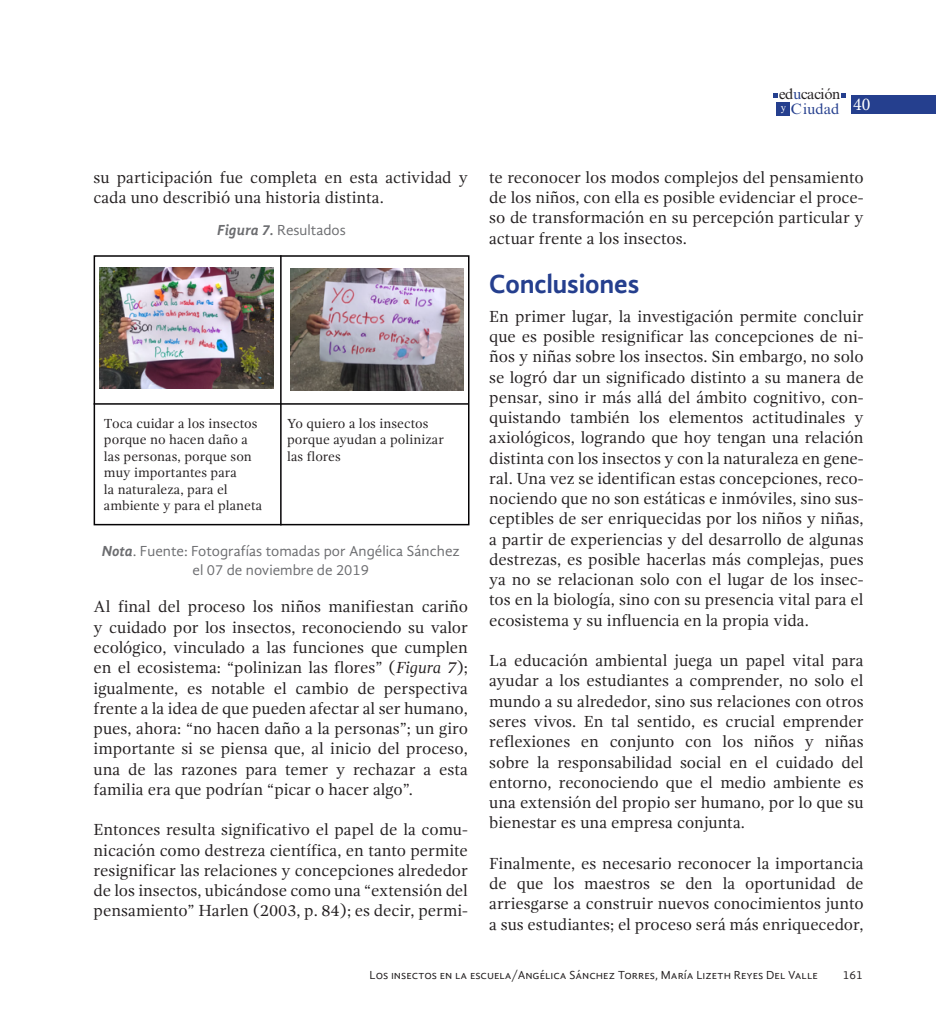
<style>
.page{position:relative;width:936px;height:1021px;background:#fff}
.page>*{position:absolute;margin:0;border:0;box-sizing:border-box;transform-origin:0 0}
.T2_-_USAR{font:700 27px "Gandhi Sans";letter-spacing:-.005em;color:#253f8e}
.t1{font:18px "Minion Pro";color:#fff}
.texto_PRINCIPAL{font:16.5px/20.2px "Gandhi Serif";color:#231f20;text-align:justify}
.figura{font:15px/18.8px "Gandhi Sans";color:#6c6d70;text-align:center}
.t2{font:15px/15px "Times New Roman MT Std";letter-spacing:-.025em;color:#231f20}
.texto_PRINCIPAL-2{font:13.5px/16.5px "Gandhi Serif";letter-spacing:.005em;color:#231f20}
.t3{font:12px "Gandhi Sans";color:#231f20}
.s1{color:#253f8e}
.s2{font-weight:700;font-style:italic}
.s3{font-style:italic}
</style>
<div class="page">
<div style="left:851px;top:96px;width:84px;height:18px;background:#253f8e"></div>
<div style="left:776px;top:102px;width:14px;height:13px;background:#253f8e"></div>
<svg style="left:773px;top:93px;width:4px;height:5px"></svg>
<svg style="left:841px;top:94px;width:4px;height:4px"></svg>
<div style="left:94px;top:255px;width:375px;height:270px;border:2px solid #050305"></div>
<hr style="left:280px;top:255px;width:1px;height:270px;background:#050305">
<hr style="left:94px;top:403px;width:374px;height:1px;background:#050305">
<img style="left:100px;top:267px;width:173px;height:122px">
<img style="left:290px;top:269px;width:173px;height:121px">
<p class="t2" style="left:779px;top:86px;width:63px">ed<span class="s1">u</span>cación <sup>y</sup> <span class="s1">Ciudad</span></p>
<p class="t1" style="left:853px;top:92px;width:19px">40</p>
<p class="texto_PRINCIPAL" style="left:94px;top:167px;width:376px">su participación fue completa en esta actividad y cada uno describió una historia distinta.</p>
<p class="figura" style="left:217px;top:220px;width:130px"><span class="s2">Figura 7.</span> Resultados</p>
<p class="texto_PRINCIPAL" style="left:489px;top:167px;width:376px">te reconocer los modos complejos del pensamiento de los niños, con ella es posible evidenciar el proce&shy;so de transformación en su percepción particular y actuar frente a los insectos.</p>
<p class="T2_-_USAR" style="left:489px;top:268px;width:152px">Conclusiones</p>
<p class="texto_PRINCIPAL" style="left:489px;top:306px;width:376px">En primer lugar, la investigación permite concluir que es posible resignificar las concepciones de ni&shy;ños y niñas sobre los insectos. Sin embargo, no solo se logró dar un significado distinto a su manera de pensar, sino ir más allá del ámbito cognitivo, con&shy;quistando también los elementos actitudinales y axiológicos, logrando que hoy tengan una relación distinta con los insectos y con la naturaleza en gene&shy;ral. Una vez se identifican estas concepciones, reco&shy;nociendo que no son estáticas e inmóviles, sino sus&shy;ceptibles de ser enriquecidas por los niños y niñas, a partir de experiencias y del desarrollo de algunas destrezas, es posible hacerlas más complejas, pues ya no se relacionan solo con el lugar de los insec&shy;tos en la biología, sino con su presencia vital para el ecosistema y su influencia en la propia vida.</p>
<p class="texto_PRINCIPAL" style="left:489px;top:650px;width:376px">La educación ambiental juega un papel vital para ayudar a los estudiantes a comprender, no solo el mundo a su alrededor, sino sus relaciones con otros seres vivos. En tal sentido, es crucial emprender reflexiones en conjunto con los niños y niñas sobre la responsabilidad social en el cuidado del entorno, reconociendo que el medio ambiente es una extensión del propio ser humano, por lo que su bienestar es una empresa conjunta.</p>
<p class="texto_PRINCIPAL" style="left:489px;top:853px;width:376px">Finalmente, es necesario reconocer la importancia de que los maestros se den la oportunidad de arriesgarse a construir nuevos conocimientos junto a sus estudiantes; el proceso será más enriquecedor,</p>
<p class="t3" style="left:369px;top:968px;width:450px">Los insectos en la escuela/Angélica Sánchez Torres, María Lizeth Reyes Del Valle</p>
<p class="t3" style="left:842px;top:968px;width:21px">161</p>
<p class="texto_PRINCIPAL-2" style="left:104px;top:415px;width:160px">Toca cuidar a los insectos porque no hacen daño a las personas, porque son muy importantes para<br>la naturaleza, para el ambiente y para el planeta</p>
<p class="texto_PRINCIPAL-2" style="left:287px;top:415px;width:158px">Yo quiero a los insectos porque ayudan a polinizar las flores</p>
<p class="figura" style="left:102px;top:541px;width:359px"><span class="s2">Nota</span>. Fuente: Fotografías tomadas por Angélica Sánchez el 07 de noviembre de 2019</p>
<p class="texto_PRINCIPAL" style="left:94px;top:597px;width:376px">Al final del proceso los niños manifiestan cariño y cuidado por los insectos, reconociendo su valor ecológico, vinculado a las funciones que cumplen en el ecosistema: “polinizan las flores” (<span class="s3">Figura 7</span>); igualmente, es notable el cambio de perspectiva frente a la idea de que pueden afectar al ser humano, pues, ahora: “no hacen daño a la personas”; un giro importante si se piensa que, al inicio del proceso, una de las razones para temer y rechazar a esta familia era que podrían “picar o hacer algo”.</p>
<p class="texto_PRINCIPAL" style="left:94px;top:819px;width:376px">Entonces resulta significativo el papel de la comu&shy;nicación como destreza científica, en tanto permite resignificar las relaciones y concepciones alrededor de los insectos, ubicándose como una “extensión del pensamiento” Harlen (2003, p. 84); es decir, permi-</p>
</div>
